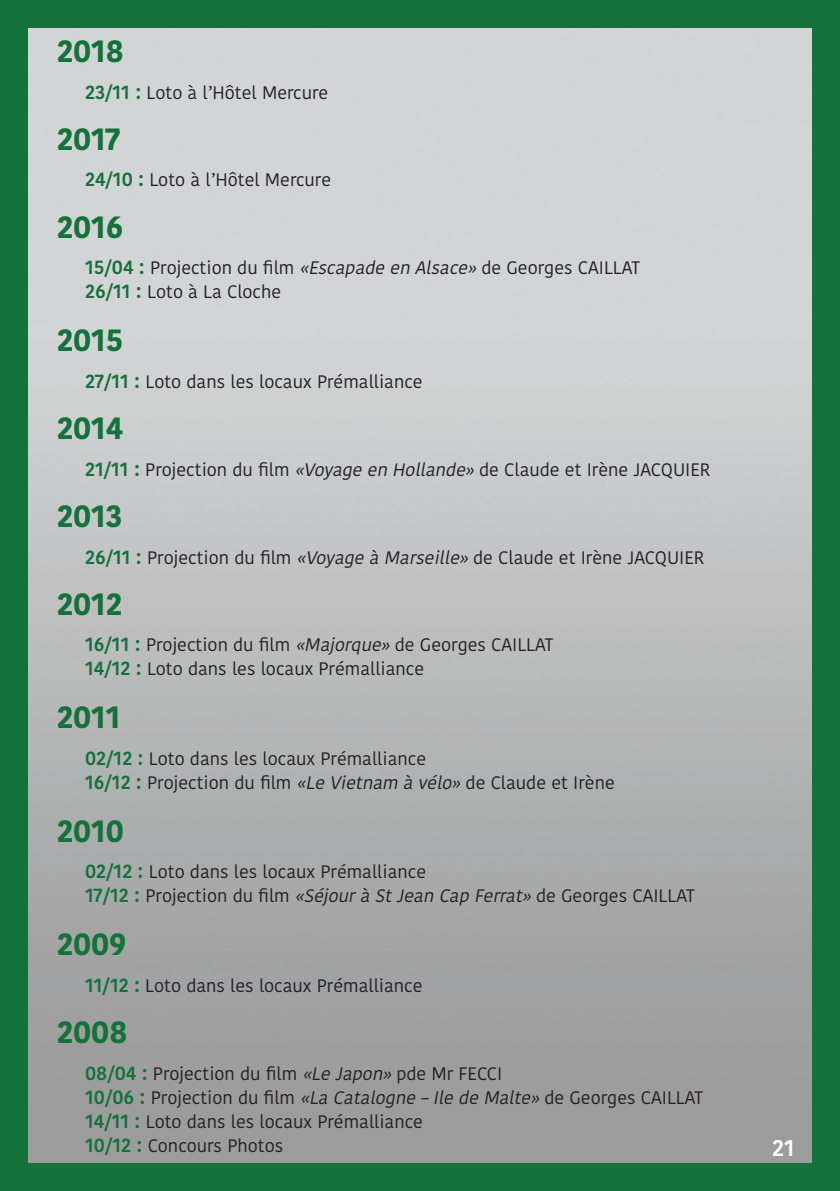
<style>
.page{position:relative;width:840px;height:1191px;background:#fff}
.page>*{position:absolute;margin:0;border:0;box-sizing:border-box;transform-origin:0 0}
.t1{font:700 32px "Kohinoor Bangla";color:#13713a}
.t2{font:600 24px "Kohinoor Bangla";color:#fff}
.t3{font:18px/24px "Kohinoor Bangla";color:#231f20}
.s1{font-weight:600;font-size:20px;color:#13713a}
.s2{font-style:italic}
</style>
<div class="page">
<div style="left:0;top:0;width:839px;height:1191px;background:#13713a"></div>
<img style="left:28px;top:28px;width:783px;height:1134px">
<h1 class="t1" style="left:57px;top:23px;width:69px">2018</h1>
<p class="t3" style="left:85px;top:80px;width:244px"><span class="s1">23/11 :</span> Loto à l’Hôtel Mercure</p>
<h1 class="t1" style="left:57px;top:110px;width:65px">2017</h1>
<p class="t3" style="left:85px;top:168px;width:247px"><span class="s1">24/10 :</span> Loto à l’Hôtel Mercure</p>
<h1 class="t1" style="left:57px;top:198px;width:68px">2016</h1>
<p class="t3" style="left:85px;top:256px;width:556px"><span class="s1">15/04 :</span> Projection du film <span class="s2">«Escapade en Alsace»</span> de Georges CAILLAT<br><span class="s1">26/11 :</span> Loto à La Cloche</p>
<h1 class="t1" style="left:57px;top:312px;width:68px">2015</h1>
<p class="t3" style="left:85px;top:369px;width:339px"><span class="s1">27/11 :</span> Loto dans les locaux Prémalliance</p>
<h1 class="t1" style="left:57px;top:400px;width:68px">2014</h1>
<p class="t3" style="left:85px;top:457px;width:626px"><span class="s1">21/11 :</span> Projection du film <span class="s2">«Voyage en Hollande»</span> de Claude et Irène JACQUIER</p>
<h1 class="t1" style="left:57px;top:487px;width:67px">2013</h1>
<p class="t3" style="left:85px;top:545px;width:620px"><span class="s1">26/11 :</span> Projection du film <span class="s2">«Voyage à Marseille»</span> de Claude et Irène JACQUIER</p>
<h1 class="t1" style="left:57px;top:575px;width:67px">2012</h1>
<p class="t3" style="left:85px;top:633px;width:469px"><span class="s1">16/11 :</span> Projection du film <span class="s2">«Majorque»</span> de Georges CAILLAT<br><span class="s1">14/12 :</span> Loto dans les locaux Prémalliance</p>
<h1 class="t1" style="left:57px;top:689px;width:65px">2011</h1>
<p class="t3" style="left:85px;top:746px;width:531px"><span class="s1">02/12 :</span> Loto dans les locaux Prémalliance<br><span class="s1">16/12 :</span> Projection du film <span class="s2">«Le Vietnam à vélo»</span> de Claude et Irène</p>
<h1 class="t1" style="left:57px;top:802px;width:69px">2010</h1>
<p class="t3" style="left:85px;top:859px;width:610px"><span class="s1">02/12 :</span> Loto dans les locaux Prémalliance<br><span class="s1">17/12 :</span> Projection du film <span class="s2">«Séjourà StJean Cap Ferrat»</span> de Georges CAILLAT</p>
<h1 class="t1" style="left:57px;top:915px;width:71px">2009</h1>
<p class="t3" style="left:85px;top:973px;width:339px"><span class="s1">11/12 :</span> Loto dans les locaux Prémalliance</p>
<h1 class="t1" style="left:57px;top:1003px;width:72px">2008</h1>
<p class="t3" style="left:85px;top:1061px;width:619px"><span class="s1">08/04 :</span> Projection du film <span class="s2">«Le Japon»</span> pde Mr FECCI<br><span class="s1">10/06 :</span> Projection du film <span class="s2">«La Catalogne –Ile de Malte»</span> de Georges CAILLAT <span class="s1">14/11 :</span> Loto dans les locaux Prémalliance<br><span class="s1">10/12 :</span> Concours Photos</p>
<h2 class="t2" style="left:771px;top:1127px;width:24px">21</h2>
</div>
